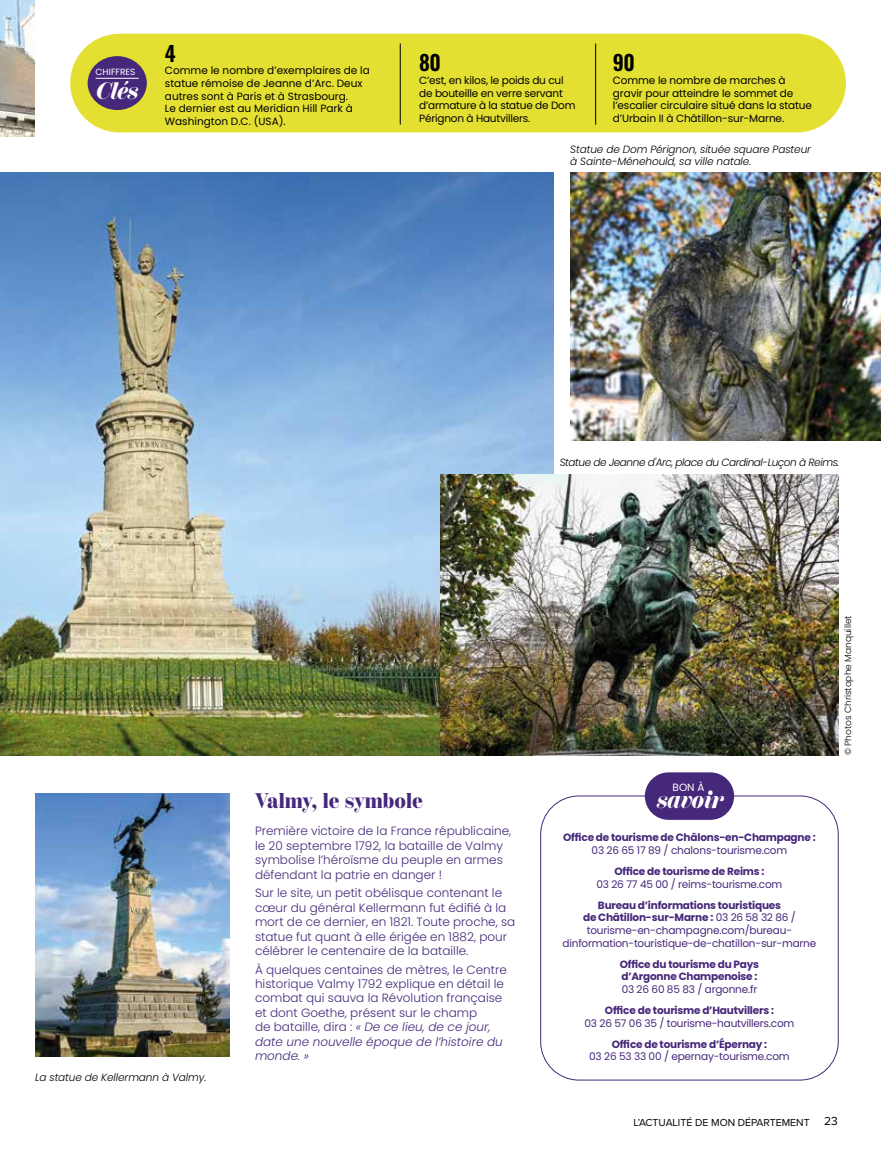
<style>
.page{position:relative;width:881px;height:1149px;background:#fff}
.page>*{position:absolute;margin:0;border:0;box-sizing:border-box;transform-origin:0 0}
.t1{font:23.85px "Scotch Display Cond Ft It";letter-spacing:-.03em;color:#fff}
.t2{font:800 21px "Scotch Deck Cond";color:#46287a}
.t3{font:600 21px "Oswald";color:#000}
.t4{font:300 12px/14.4px "Poppins";color:#46287a}
.t5{font:10.5px/12.6px "Poppins";letter-spacing:-.01em;color:#000}
.t6{font:10.5px/12.6px "Poppins";letter-spacing:-.02em;color:#46287a;text-align:center}
.t7{font:700 10.5px/12.6px "Poppins";letter-spacing:-.02em;color:#46287a}
.t8{font:italic 300 10.5px/12.6px "Poppins";letter-spacing:-.01em;color:#000}
.t9{font:italic 300 10.5px "Poppins";letter-spacing:-.04em;color:#000}
.t10{font:10.5px "Proxima Nova";color:#000}
.t11{font:10.5px "Poppins";color:#fff}
.t12{font:300 9px "Poppins";color:#000}
.t13{font:9px "Poppins";color:#fff}
.s1{font-style:italic}
.s2{font-weight:700}
.s3{font-size:12px}
</style>
<div class="page">
<img style="left:0;top:172px;width:553px;height:583px">
<img style="left:440px;top:474px;width:398px;height:281px">
<img style="left:570px;top:172px;width:310px;height:268px">
<div style="left:644px;top:772px;width:89px;height:47px;background:#46287a;border-radius:24px"></div>
<div style="left:70px;top:34px;width:775px;height:98px;background:#e4e031;border-radius:49px"></div>
<div style="left:88px;top:56px;width:59px;height:54px;background:#46287a;border-radius:50%"></div>
<hr style="left:96px;top:78px;width:43px;height:1px;background:#fff">
<hr style="left:400px;top:44px;width:1px;height:80px;background:#000">
<hr style="left:595px;top:44px;width:1px;height:80px;background:#000">
<img style="left:0;top:0;width:35px;height:136px">
<img style="left:35px;top:793px;width:195px;height:262px">
<p class="t13" style="left:96px;top:66px;width:41px">CHIFFRES</p>
<h1 class="t1" style="left:96px;top:77px;width:44px">Clés</h1>
<h2 class="t3" style="left:165px;top:34px;width:12px">4</h2>
<p class="t5" style="left:165px;top:64px;width:206px">Comme le nombre d’exemplaires de la statue rémoise de Jeanne d’Arc. Deux autres sont à Paris et à Strasbourg.<br>Le dernier est au Meridian Hill Park à Washington D.C. (USA).</p>
<h2 class="t3" style="left:419px;top:44px;width:23px">80</h2>
<p class="t5" style="left:419px;top:74px;width:158px">C’est, en kilos, le poids du cul de bouteille en verre servant d’armature à la statue de Dom<br>Pérignon à Hautvillers.</p>
<h2 class="t3" style="left:612px;top:44px;width:24px">90</h2>
<p class="t5" style="left:612px;top:74px;width:200px">Comme le nombre de marches à gravir pour atteindre le sommet de l’escalier circulaire situé dans la statue d’Urbain II à Châtillon-sur-Marne.</p>
<p class="t8" style="left:570px;top:142px;width:242px">Statue de Dom Pérignon, située square Pasteur à Sainte-Ménehould, sa ville natale.</p>
<p class="t9" style="left:559px;top:455px;width:281px">Statue de Jeanne d'Arc, place du Cardinal-Luçon à Reims.</p>
<h2 class="t2" style="left:255px;top:788px;width:169px">Valmy, le symbole</h2>
<p class="t4" style="left:255px;top:823px;width:258px">Première victoire de la France républicaine, le 20 septembre 1792, la bataille de Valmy symbolise l’héroïsme du peuple en armes défendant la patrie en danger !</p>
<p class="t4" style="left:255px;top:885px;width:262px">Sur le site, un petit obélisque contenant le cœur du général Kellermann fut édifié à la mort de ce dernier, en 1821. Toute proche, sa statue fut quant à elle érigée en 1882, pour célébrer le centenaire de la bataille.</p>
<p class="t4" style="left:255px;top:961px;width:253px">À quelques centaines de mètres, le Centre historique Valmy 1792 explique en détail le combat qui sauva la Révolution française et dont Goethe, présent sur le champ<br>de bataille, dira : <span class="s1">« De ce lieu, de ce jour, date une nouvelle époque de l’histoire du monde. »</span></p>
<p class="t11" style="left:672px;top:780px;width:33px">BON À</p>
<h1 class="t1" style="left:656px;top:786px;width:68px">savoir</h1>
<p class="t7" style="left:563px;top:831px;width:254px">Office de tourisme de Châlons-en-Champagne :</p>
<p class="t6" style="left:591px;top:843px;width:197px">03 26 65 17 89 / chalons-tourisme.com</p>
<p class="t7" style="left:614px;top:864px;width:151px">Office de tourisme de Reims :</p>
<p class="t6" style="left:596px;top:877px;width:187px">03 26 77 45 00 / reims-tourisme.com</p>
<p class="t6" style="left:562px;top:898px;width:255px"><span class="s2">Bureau d’informations touristiques<br>de Châtillon-sur-Marne :</span> 03 26 58 32 86 / tourisme-en-champagne.com/bureau&shy;dinformation-touristique-de-chatillon-sur-marne</p>
<p class="t7" style="left:619px;top:957px;width:141px">Office du tourisme du Pays d’Argonne Champenoise :</p>
<p class="t6" style="left:621px;top:982px;width:137px">03 26 60 85 83 / argonne.fr</p>
<p class="t7" style="left:604px;top:1003px;width:170px">Office de tourisme d’Hautvillers :</p>
<p class="t6" style="left:584px;top:1016px;width:211px">03 26 57 06 35 / tourisme-hautvillers.com</p>
<p class="t7" style="left:611px;top:1037px;width:157px">Office de tourisme d’Épernay :</p>
<p class="t6" style="left:589px;top:1050px;width:202px">03 26 53 33 00 / epernay-tourisme.com</p>
<p class="t12" style="left:842px;top:755px;width:141px;rotate:-90deg">© Photos Christophe Manquillet</p>
<p class="t8" style="left:35px;top:1070px;width:173px">La statue de Kellermann à Valmy.</p>
<p class="t10" style="left:633px;top:1113px;width:206px">L’ACTUALITÉ DE MON DÉPARTEMENT <span class="s3">23</span></p>
</div>
